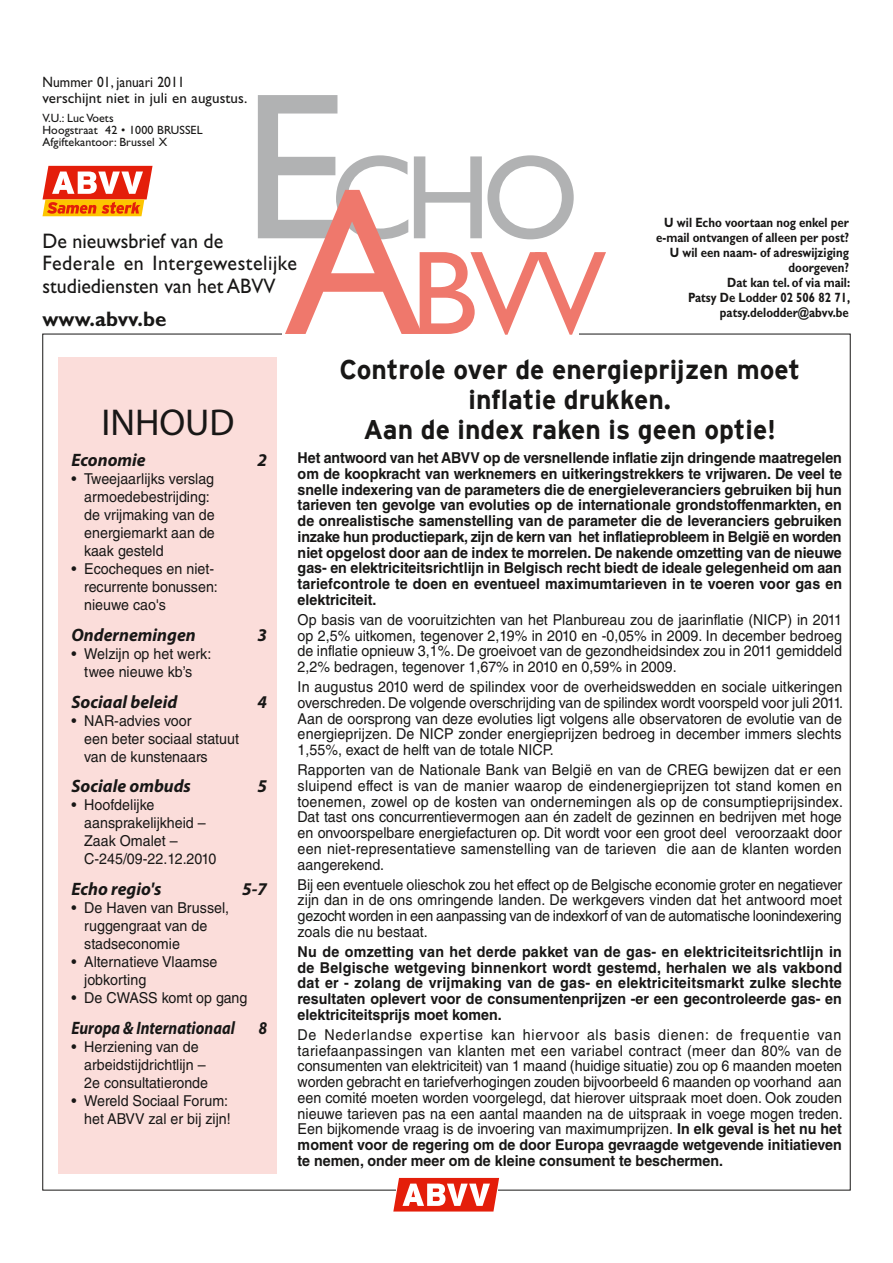
<style>
.page{position:relative;width:893px;height:1263px;background:#fff}
.page>*{position:absolute;margin:0;border:0;box-sizing:border-box;transform-origin:0 0}
.t1{font:120px/95.7px "Gill Sans Std";letter-spacing:-.065em;color:#b1b2b3;text-align:center}
.t2{font:37.5px "Myriad Pro";color:#181716}
.t3{font:700 27px/30px "Interstate";color:#181716;text-align:center}
.t4{font:21px/22.5px "Gill Sans Std";color:#181716;scale:.95 1}
.t5{font:700 21px "Gill Sans Std";color:#181716}
.t6{font:italic 700 18px "Myriad Pro";color:#181716}
.t7{font:italic 700 18px "Myriad Pro";color:#181716;scale:.87 1}
.t8{font:italic 700 18px "Myriad Pro";color:#181716;scale:.85 1}
.t9{font:15px/15.8px "Helvetica LT Std";color:#181716;scale:.95 1}
.t10{font:700 15px/15.8px "Helvetica LT Std";color:#181716;text-align:justify;scale:.95 1}
.t11{font:15px/16.5px "Gill Sans Std";letter-spacing:.005em;color:#181716;scale:.9 1}
.t12{font:700 13.5px/15px "Gill Sans Std";color:#181716;text-align:right;scale:.85 1}
.t13{font:12px/12px "Gill Sans Std";letter-spacing:.005em;color:#181716}
.s1{font-size:210px}
.s2{font-size:210px;color:#ef786c}
.s3{color:#ef786c}
.s4{font-weight:700}
</style>
<div class="page">
<svg style="left:43px;top:166px;width:110px;height:50px"></svg>
<svg style="left:393px;top:1178px;width:106px;height:33px"></svg>
<div style="left:58px;top:357px;width:219px;height:817px;background:#fbddda"></div>
<p class="t11" style="left:43px;top:74px;width:229px">Nummer 01, januari 2011<br>verschijnt niet in juli en augustus.</p>
<p class="t13" style="left:43px;top:112px;width:162px">V.U.: Luc Voets<br>Hoogstraat 42 • 1000 BRUSSEL<br>Afgiftekantoor: Brussel X</p>
<h1 class="t1" style="left:242px;top:151px;width:365px"><span class="s1">E</span>CHO<br><span class="s2">A</span><span class="s3">BVV</span></h1>
<h3 class="t3" style="left:339px;top:354px;width:462px">Controle over de energieprijzen moet inflatie drukken.<br>Aan de index raken is geen optie!</h3>
<p class="t10" style="left:298px;top:450px;width:575px">Het antwoord van het ABVV op de versnellende inflatie zijn dringende maatregelen om de koopkracht van werknemers en uitkeringstrekkers te vrijwaren. De veel te snelle indexering van de parameters die de energieleveranciers gebruiken bij hun tarieven ten gevolge van evoluties op de internationale grondstoffenmarkten, en de onrealistische samenstelling van de parameter die de leveranciers gebruiken inzake hun productiepark, zijn de kern van het inflatieprobleem in België en worden niet opgelost door aan de index te morrelen. De nakende omzetting van de nieuwe gas- en elektriciteitsrichtlijn in Belgisch recht biedt de ideale gelegenheid om aan tariefcontrole te doen en eventueel maximumtarieven in te voeren voor gas en elektriciteit.</p>
<p class="t9" style="left:298px;top:612px;width:574px;text-align:justify">Op basis van de vooruitzichten van het Planbureau zou de jaarinflatie (NICP) in 2011 op 2,5% uitkomen, tegenover 2,19% in 2010 en -0,05% in 2009. In december bedroeg de inflatie opnieuw 3,1%. De groeivoet van de gezondheidsindex zou in 2011 gemiddeld 2,2% bedragen, tegenover 1,67% in 2010 en 0,59% in 2009.</p>
<p class="t9" style="left:298px;top:679px;width:575px;text-align:justify">In augustus 2010 werd de spilindex voor de overheidswedden en sociale uitkeringen overschreden. De volgende overschrijding van de spilindex wordt voorspeld voor juli 2011.<br>Aan de oorsprong van deze evoluties ligt volgens alle observatoren de evolutie van de energieprijzen. De NICP zonder energieprijzen bedroeg in december immers slechts 1,55%, exact de helft van de totale NICP.</p>
<p class="t9" style="left:298px;top:762px;width:575px;text-align:justify">Rapporten van de Nationale Bank van België en van de CREG bewijzen dat er een sluipend effect is van de manier waarop de eindenergieprijzen tot stand komen en toenemen, zowel op de kosten van ondernemingen als op de consumptieprijsindex.<br>Dat tast ons concurrentievermogen aan én zadelt de gezinnen en bedrijven met hoge en onvoorspelbare energiefacturen op. Dit wordt voor een groot deel veroorzaakt door een niet-representatieve samenstelling van de tarieven die aan de klanten worden aangerekend.</p>
<p class="t9" style="left:298px;top:876px;width:575px;text-align:justify">Bij een eventuele olieschok zou het effect op de Belgische economie groter en negatiever zijn dan in de ons omringende landen. De werkgevers vinden dat het antwoord moet gezocht worden in een aanpassing van de indexkorf of van de automatische loonindexering zoals die nu bestaat.</p>
<p class="t10" style="left:298px;top:943px;width:575px">Nu de omzetting van het derde pakket van de gas- en elektriciteitsrichtlijn in de Belgische wetgeving binnenkort wordt gestemd, herhalen we als vakbond dat er - zolang de vrijmaking van de gas- en elektriciteitsmarkt zulke slechte resultaten oplevert voor de consumentenprijzen -er een gecontroleerde gas- en elektriciteitsprijs moet komen.</p>
<p class="t9" style="left:298px;top:1027px;width:575px;text-align:justify">De Nederlandse expertise kan hiervoor als basis dienen: de frequentie van tariefaanpassingen van klanten met een variabel contract (meer dan 80% van de consumenten van elektriciteit) van 1 maand (huidige situatie) zou op 6 maanden moeten worden gebracht en tariefverhogingen zouden bijvoorbeeld 6 maanden op voorhand aan een comité moeten worden voorgelegd, dat hierover uitspraak moet doen. Ook zouden nieuwe tarieven pas na een aantal maanden na de uitspraak in voege mogen treden.<br>Een bijkomende vraag is de invoering van maximumprijzen. <span class="s4">In elk geval is het nu het moment voor de regering om de door Europa gevraagde wetgevende initiatieven te nemen, onder meer om de kleine consument te beschermen.</span></p>
<p class="t12" style="left:656px;top:215px;width:230px">U wil Echo voortaan nog enkel per e-mail ontvangen of alleen per post?<br>U wil een naam- of adreswijziging doorgeven?<br>Dat kan tel. of via mail:<br>Patsy De Lodder 02 506 82 71, patsy.delodder@abvv.be</p>
<h3 class="t4" style="left:43px;top:229px;width:269px">De nieuwsbrief van de<br>Federale en Intergewestelijke studiediensten van het ABVV</h3>
<h3 class="t5" style="left:43px;top:307px;width:125px">www.abvv.be</h3>
<h2 class="t2" style="left:101px;top:399px;width:135px">INHOUD</h2>
<p class="t6" style="left:71px;top:448px;width:76px">Economie</p>
<p class="t6" style="left:258px;top:448px;width:11px">2</p>
<p class="t9" style="left:84px;top:470px;width:139px;line-height:18px;text-indent:-13px">• Tweejaarlijks verslag armoedebestrijding: de vrijmaking van de energiemarkt aan de kaak gesteld</p>
<p class="t9" style="left:84px;top:560px;width:142px;line-height:18px;text-indent:-13px">• Ecocheques en niet&shy;recurrente bonussen: nieuwe cao's</p>
<p class="t6" style="left:71px;top:623px;width:126px">Ondernemingen</p>
<p class="t6" style="left:258px;top:623px;width:11px">3</p>
<p class="t9" style="left:71px;top:644px;width:149px;line-height:18px;text-align:center">• Welzijn op het werk: twee nieuwe kb’s</p>
<p class="t6" style="left:71px;top:690px;width:107px">Sociaal beleid</p>
<p class="t6" style="left:258px;top:690px;width:11px">4</p>
<p class="t9" style="left:84px;top:711px;width:164px;line-height:18px;text-indent:-13px">• NAR-advies voor<br>een beter sociaal statuut van de kunstenaars</p>
<p class="t6" style="left:71px;top:774px;width:121px">Sociale ombuds</p>
<p class="t6" style="left:258px;top:774px;width:11px">5</p>
<p class="t9" style="left:84px;top:796px;width:141px;line-height:18px;text-indent:-13px">• Hoofdelijke aansprakelijkheid –<br>Zaak Omalet –<br>C-245/09-22.12.2010</p>
<p class="t6" style="left:71px;top:877px;width:91px">Echo regio's</p>
<p class="t6" style="left:242px;top:877px;width:26px">5-7</p>
<p class="t9" style="left:84px;top:899px;width:154px;line-height:18px;text-indent:-13px">• De Haven van Brussel, ruggengraat van de stadseconomie</p>
<p class="t9" style="left:84px;top:953px;width:142px;line-height:18px;text-indent:-13px">• Alternatieve Vlaamse jobkorting</p>
<p class="t9" style="left:71px;top:990px;width:187px">• De CWASS komt op gang</p>
<p class="t7" style="left:71px;top:1016px;width:189px">Europa &amp; Internationaal</p>
<p class="t8" style="left:259px;top:1016px;width:11px">8</p>
<p class="t9" style="left:84px;top:1037px;width:132px;line-height:18px;text-indent:-13px">• Herziening van de arbeidstijdrichtlijn –<br>2e consultatieronde</p>
<p class="t9" style="left:71px;top:1091px;width:169px;line-height:18px;text-align:right">• Wereld Sociaal Forum: het ABVV zal er bij zijn!</p>
</div>
